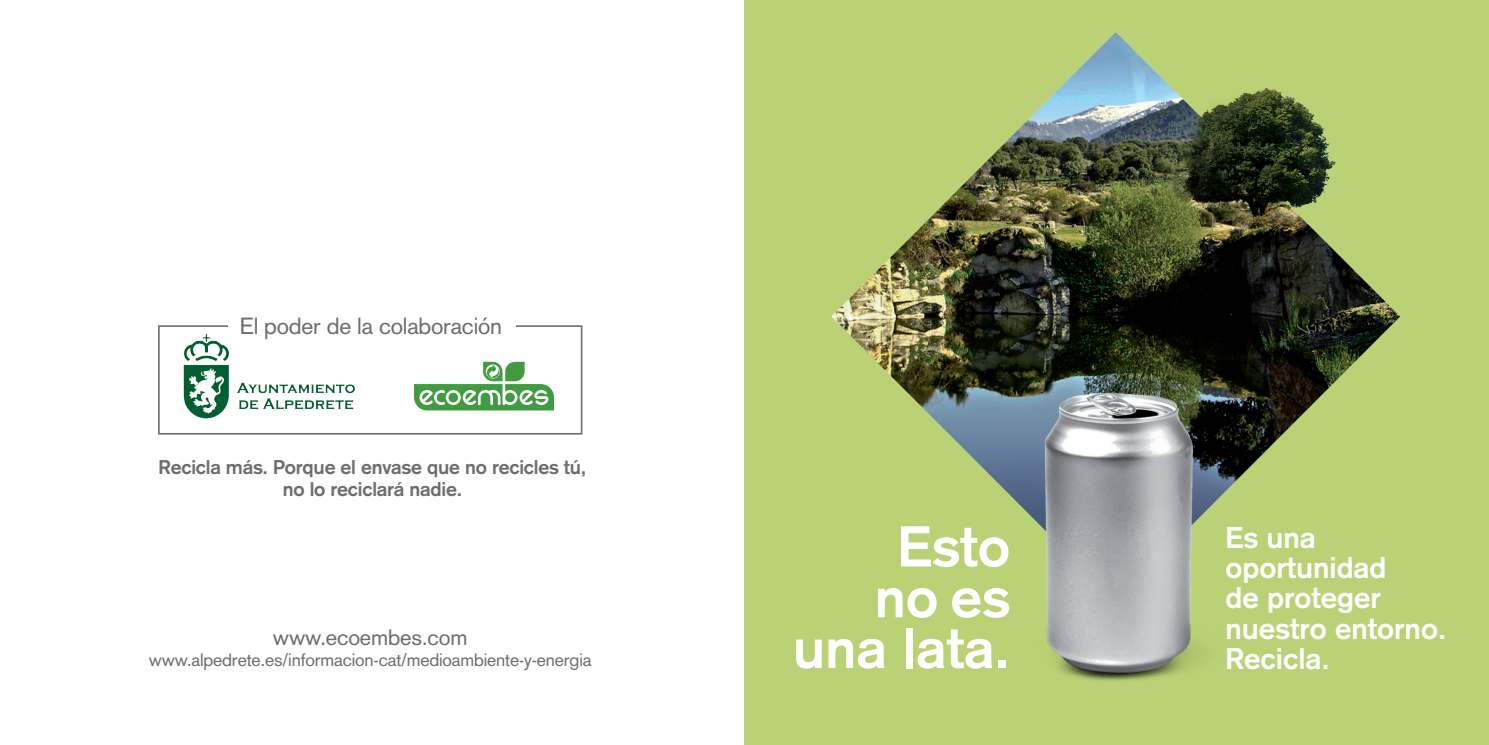
<style>
.page{position:relative;width:1489px;height:745px;background:#fff}
.page>*{position:absolute;margin:0;border:0;box-sizing:border-box;transform-origin:0 0}
.t1{font:700 56.35px/50.8px "Akzidenz Grotesk";color:#fff;text-align:center}
.t2{font:700 29.57px "Akzidenz Grotesk";color:#fff}
.t3{font:22.93px "Akzidenz Grotesk";letter-spacing:-.01em;color:#6c6d70}
.t4{font:22.05px "Akzidenz Grotesk";letter-spacing:-.01em;color:#6c6d70}
.t5{font:700 19.6px "Akzidenz Grotesk";letter-spacing:-.01em;color:#6c6d70}
.t6{font:17.68px "Akzidenz Grotesk";letter-spacing:-.01em;color:#6c6d70}
</style>
<div class="page">
<div style="left:744px;top:0;width:744px;height:744px;background:#bad176"></div>
<img style="left:831px;top:32px;width:569px;height:448px">
<svg style="left:414px;top:361px;width:140px;height:49px"></svg>
<img style="left:995px;top:353px;width:244px;height:328px">
<div style="left:158px;top:325px;width:424px;height:109px;border:2px solid #6c6d70"></div>
<div style="left:228px;top:305px;width:288px;height:30px;background:#fff"></div>
<img style="left:179px;top:327px;width:50px;height:92px">
<img style="left:237px;top:382px;width:118px;height:27px">
<p class="t3" style="left:240px;top:312px;width:264px">El poder de la colaboración</p>
<p class="t5" style="left:158px;top:455px;width:429px">Recicla más. Porque el envase que no recicles tú,</p>
<p class="t5" style="left:283px;top:477px;width:181px">no lo reciclará nadie.</p>
<p class="t4" style="left:273px;top:624px;width:196px">www.ecoembes.com</p>
<p class="t6" style="left:149px;top:649px;width:444px">www.alpedrete.es/informacion-cat/medioambiente-y-energia</p>
<p class="t1" style="left:874px;top:520px;width:137px">Esto no es</p>
<p class="t1" style="left:792px;top:622px;width:219px">una lata.</p>
<p class="t2" style="left:1225px;top:520px;width:92px">Es una</p>
<p class="t2" style="left:1225px;top:550px;width:162px">oportunidad</p>
<p class="t2" style="left:1225px;top:580px;width:157px">de proteger</p>
<p class="t2" style="left:1225px;top:610px;width:222px">nuestro entorno.</p>
<p class="t2" style="left:1225px;top:640px;width:106px">Recicla.</p>
</div>
